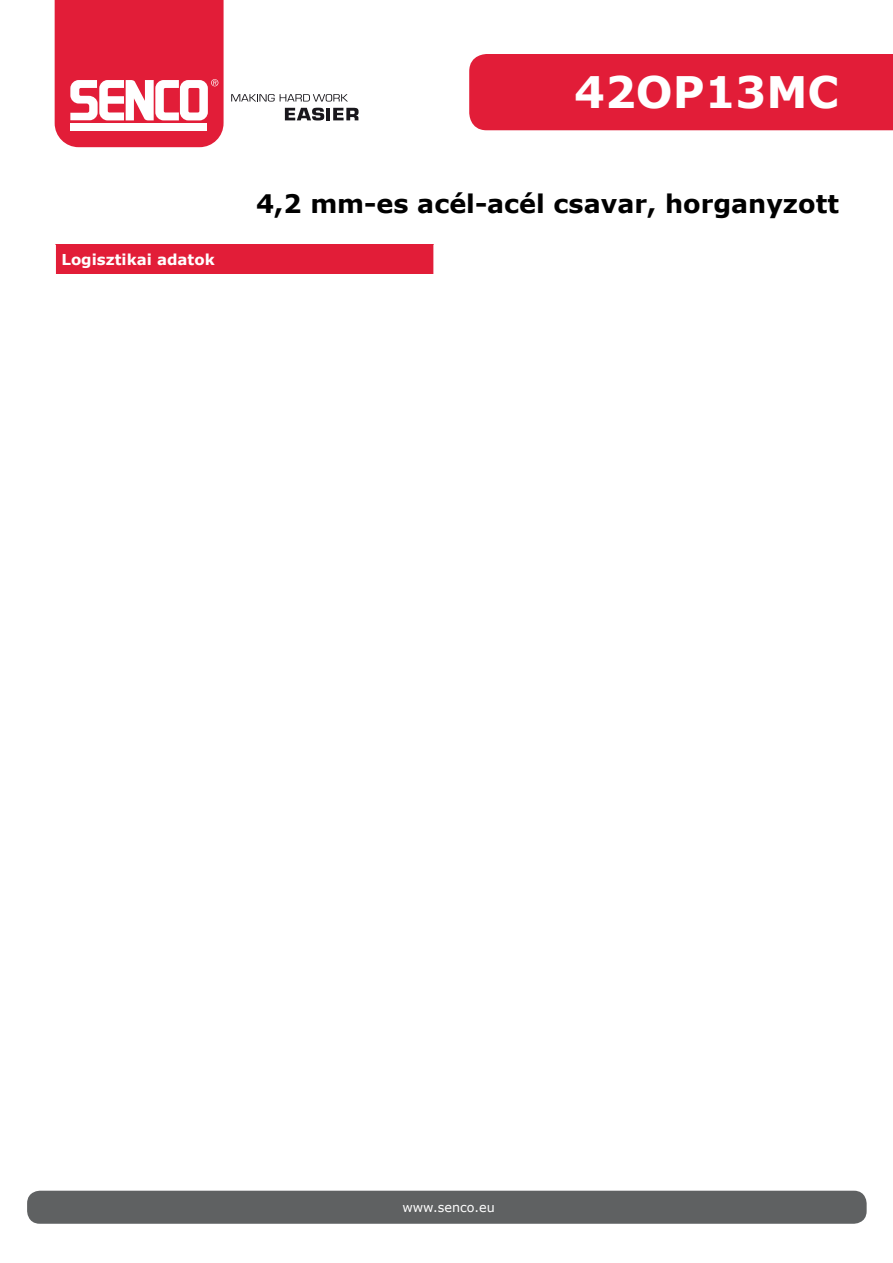
<style>
.page{position:relative;width:893px;height:1263px;background:#fff}
.page>*{position:absolute;margin:0;border:0;box-sizing:border-box;transform-origin:0 0}
.t1{font:700 43.5px "Verdana";color:#fff}
.t2{font:700 25.5px "Verdana";color:#000}
.t3{font:700 15px "Verdana";color:#fff}
.t4{font:12.75px "Verdana";color:#fff}
</style>
<div class="page">
<div style="left:27px;top:1191px;width:840px;height:33px;background:#5f6162;border-radius:13px"></div>
<div style="left:55px;top:244px;width:379px;height:30px;background:#e21d38"></div>
<hr style="left:55px;top:244px;width:1px;height:30px;background:#fff">
<hr style="left:433px;top:244px;width:1px;height:30px;background:#fff">
<svg style="left:231px;top:94px;width:117px;height:8px"></svg>
<svg style="left:285px;top:108px;width:74px;height:12px"></svg>
<svg style="left:55px;top:0;width:169px;height:147px"></svg>
<div style="left:469px;top:54px;width:424px;height:76px;background:#e21d38"></div>
<p class="t3" style="left:61px;top:250px;width:155px">Logisztikai adatok</p>
<h1 class="t1" style="left:574px;top:64px;width:266px">42OP13MC</h1>
<p class="t2" style="left:256px;top:187px;width:584px">4,2 mm-es acél-acél csavar, horganyzott</p>
<p class="t4" style="left:402px;top:1199px;width:94px">www.senco.eu</p>
</div>
